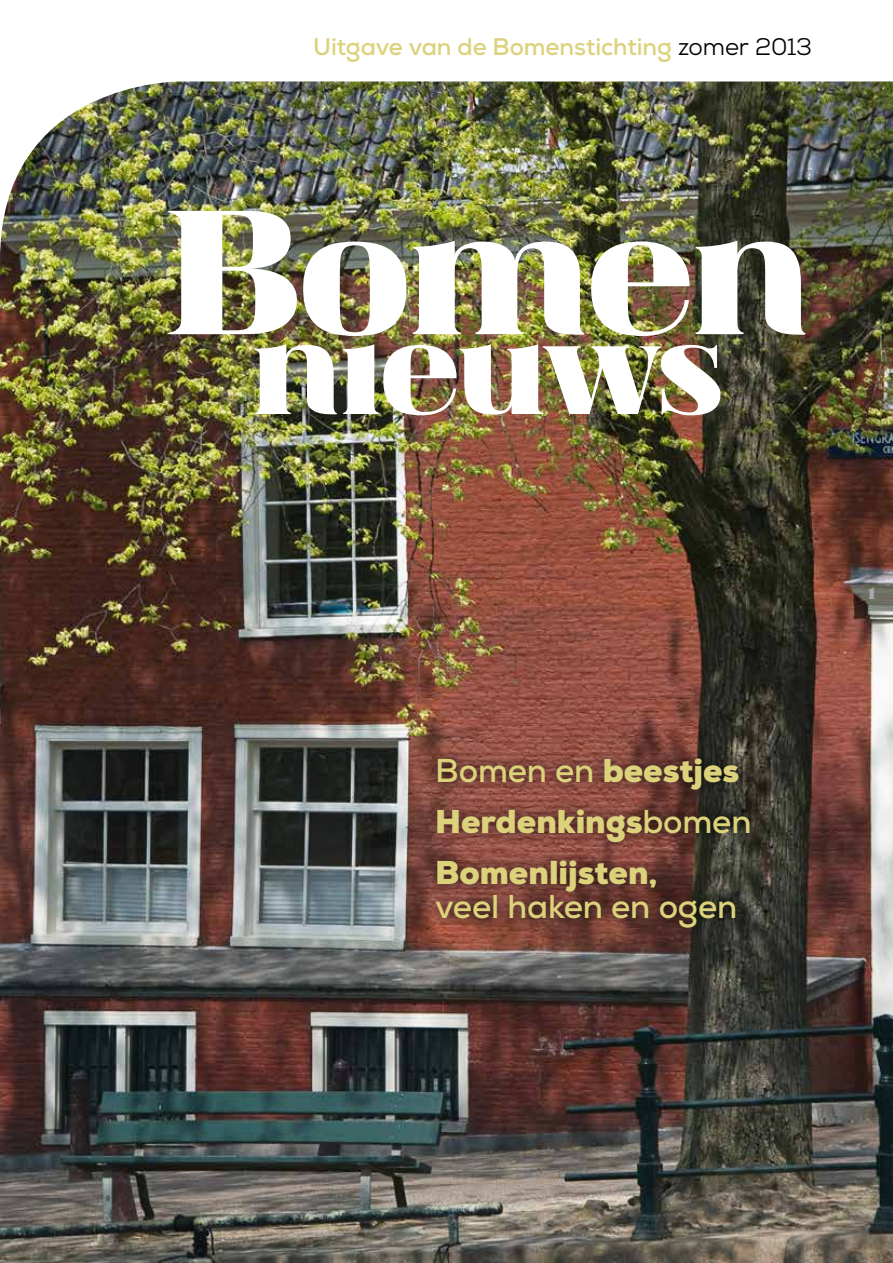
<style>
.page{position:relative;width:893px;height:1263px;background:#fff}
.page>*{position:absolute;margin:0;border:0;box-sizing:border-box;transform-origin:0 0}
.t1{font:178.8px "Magnel";letter-spacing:-.02em;color:#fff}
.t2{font:900 33px/51px "Nexa";color:#dcd27b}
.t3{font:700 33px "Nexa";letter-spacing:-.005em;color:#dcd27b}
.t4{font:700 24px "Nexa";letter-spacing:-.005em;color:#dcd27b}
.t5{font:21px "Magnel";color:#a7a9ac}
.s1{font-weight:400;color:#000}
.s2{font-weight:700}
</style>
<div class="page">
<img style="left:0;top:81px;width:893px;height:1182px">
<div style="left:423px;top:745px;width:340px;height:196px;background:#000;opacity:.5"></div>
<img style="left:255px;top:344px;width:82px;height:70px">
<img style="left:343px;top:344px;width:377px;height:71px">
<p class="t4" style="left:313px;top:32px;width:500px">Uitgave van de Bomenstichting <span class="s1">zomer 2013</span></p>
<h1 class="t1" style="left:165px;top:155px;width:646px">Bomen</h1>
<p class="t2" style="left:435px;top:745px;width:318px"><span class="s2">Bomen en</span> beestjes<br>Herdenkings<span class="s2">bomen<br></span>Bomenlijsten,</p>
<p class="t3" style="left:435px;top:886px;width:304px">veel haken en ogen</p>
<p class="t5" style="left:868px;top:578px;width:10px">1</p>
</div>
